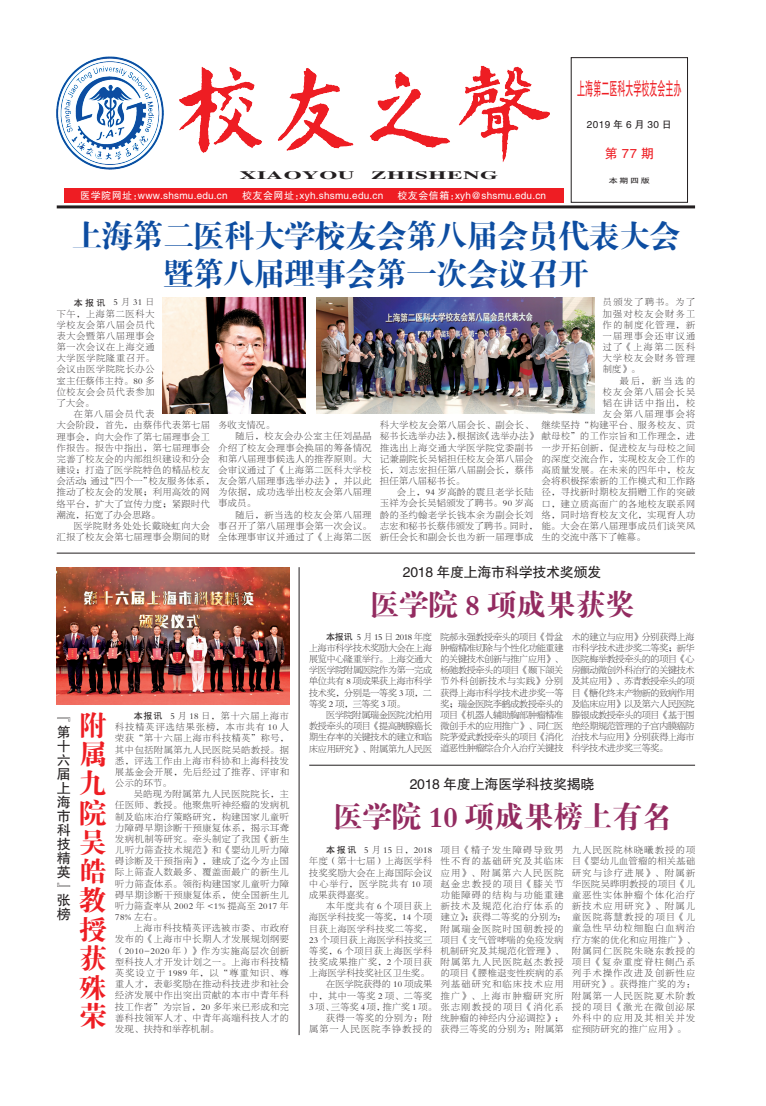
<style>
.page{position:relative;width:766px;height:1106px;background:#fff}
.page>*{position:absolute;margin:0;border:0;box-sizing:border-box;transform-origin:0 0}
.t1{font:32px/38px "FZDBSJW GB1 0";letter-spacing:-.05em;color:#0d4da1;text-align:center}
.t2{font:30px "FZDBSJW GB1 0";letter-spacing:-.02em;color:#932b60}
.t3{font:28px/29.1px "FZDBSK GBK1 0";color:#ee1d23;text-align:justify}
.t4{font:18.4px "FZHTK GBK1 0";color:#ee1d23;scale:.43 1}
.t5{font:14px/14px "FZHTK GBK1 0";letter-spacing:-.02em;color:#231f20;text-align:justify}
.t6{font:13px "FZHTK GBK1 0";color:#ee1d23}
.t7{font:11.5px "NEU HZ S92 Regular";letter-spacing:.025em;color:#231f20;scale:2 1}
.t8{font:10px "FZHTK GBK1 0";letter-spacing:.02em;color:#fff}
.t9{font:10px "FZHTK GBK1 0";letter-spacing:.29em;color:#231f20}
.t10{font:9px/11.2px "FZBSK GBK1 0";letter-spacing:.07em;color:#231f20;text-align:justify}
.t11{font:9px/11.2px "FZBSK GBK1 0";letter-spacing:.15em;color:#231f20}
.t12{font:9px/11.2px "FZBSK GBK1 0";letter-spacing:.155em;color:#231f20;text-align:right}
.t13{font:9px "FZBSK GBK1 0";letter-spacing:.05em;color:#231f20}
.t14{font:9px "FZBSK GBK1 0";letter-spacing:.09em;color:#231f20}
.t15{font:9px "FZBSK GBK1 0";letter-spacing:.035em;color:#231f20}
.t16{font:9px "FZBSK GBK1 0";letter-spacing:.16em;color:#231f20}
.t17{font:9px "FZBSK GBK1 0";letter-spacing:.03em;color:#231f20}
.t18{font:9px "FZBSK GBK1 0";letter-spacing:.135em;color:#231f20}
.t19{font:6.9px "FZHTK GBK1 0";color:#231f20;scale:1.3 1}
.s1{font-family:"FZHTK GBK1 0"}
</style>
<div class="page">
<img style="left:57px;top:57px;width:492px;height:112px">
<div style="left:65px;top:188px;width:499px;height:14px;background:#ee1d23"></div>
<hr style="left:57px;top:205px;width:637px;height:3px;background:#231f20">
<hr style="left:309px;top:765px;width:385px;height:1px;background:#231f20">
<hr style="left:299px;top:567px;width:1px;height:468px;background:#231f20">
<hr style="left:57px;top:553px;width:637px;height:1px;background:#231f20">
<img style="left:57px;top:567px;width:232px;height:137px">
<img style="left:163px;top:298px;width:142px;height:115px">
<img style="left:317px;top:298px;width:277px;height:115px">
<h3 class="t4" style="left:577px;top:79px;width:243px">上海第二医科大学校友会主办</h3>
<p class="t9" style="left:586px;top:119px;width:86px">2019年6月30日</p>
<h3 class="t6" style="left:604px;top:146px;width:51px">第77期</h3>
<p class="t19" style="left:608px;top:177px;width:33px">本期四版</p>
<h1 class="t1" style="left:71px;top:218px;width:611px">上海第二医科大学校友会第八届会员代表大会暨第八届理事会第一次会议召开</h1>
<p class="t7" style="left:240px;top:166px;width:59px">XIAOYOU</p>
<p class="t7" style="left:371px;top:166px;width:65px">ZHISHENG</p>
<p class="t8" style="left:80px;top:190px;width:149px">医学院网址：www.shsmu.edu.cn</p>
<p class="t8" style="left:242px;top:190px;width:143px">校友会网址：xyh.shsmu.edu.cn</p>
<p class="t8" style="left:397px;top:190px;width:150px">校友会信箱：xyh@shsmu.edu.cn</p>
<p class="t10" style="left:57px;top:297px;width:99px;text-indent:17px"><span class="s1">本报讯</span> 5月31日下午，上海第二医科大学校友会第八届会员代表大会暨第八届理事会第一次会议在上海交通大学医学院隆重召开。会议由医学院院长办公室主任蔡伟主持。80 多位校友会会员代表参加了大会。</p>
<p class="t18" style="left:74px;top:409px;width:82px">在第八届会员代表</p>
<p class="t10" style="left:57px;top:420px;width:155px">大会阶段，首先，由蔡伟代表第七届</p>
<p class="t10" style="left:57px;top:431px;width:155px">理事会，向大会作了第七届理事会工</p>
<p class="t10" style="left:57px;top:442px;width:155px">作报告。报告中指出，第七届理事会</p>
<p class="t10" style="left:57px;top:453px;width:155px">完善了校友会的内部组织建设和分会</p>
<p class="t10" style="left:57px;top:464px;width:155px">建设；打造了医学院特色的精品校友</p>
<p class="t10" style="left:57px;top:476px;width:316px">会活动；通过“四个一”校友服务体系，友会第八届理事选举办法》，并以此</p>
<p class="t10" style="left:57px;top:487px;width:155px">推动了校友会的发展；利用高效的网</p>
<p class="t10" style="left:57px;top:498px;width:155px">络平台，扩大了宣传力度；紧跟时代</p>
<p class="t13" style="left:57px;top:510px;width:105px">潮流，拓宽了办会思路。</p>
<p class="t10" style="left:74px;top:520px;width:138px">医学院财务处处长戴晓虹向大会</p>
<p class="t10" style="left:57px;top:531px;width:155px">汇报了校友会第七届理事会期间的财</p>
<p class="t10" style="left:218px;top:420px;width:58px">务收支情况。</p>
<p class="t14" style="left:235px;top:431px;width:138px">随后，校友会办公室主任刘晶晶</p>
<p class="t10" style="left:218px;top:442px;width:155px">介绍了校友会理事会换届的筹备情况</p>
<p class="t10" style="left:218px;top:453px;width:155px">和第八届理事候选人的推荐原则。大</p>
<p class="t10" style="left:218px;top:464px;width:155px">会审议通过了《上海第二医科大学校</p>
<p class="t10" style="left:218px;top:487px;width:155px">为依据，成功选举出校友会第八届理事成员。</p>
<p class="t10" style="left:218px;top:509px;width:155px;text-indent:17px">随后，新当选的校友会第八届理事召开了第八届理事会第一次会议。全体理事审议并通过了《上海第二医</p>
<p class="t10" style="left:602px;top:297px;width:94px">员颁发了聘书。为了加强对校友会财务工作的制度化管理，新一届理事会还审议通过了《上海第二医科大学校友会财务管理制度》。</p>
<p class="t12" style="left:541px;top:375px;width:155px">最后，新当选的<br>校友会第八届会长吴<br>韬在讲话中指出，校<br>友会第八届理事会将<br>继续坚持“构建平台、服务校友、贡</p>
<p class="t10" style="left:541px;top:442px;width:155px">一步开拓创新，促进校友与母校之间的深度交流合作，实现校友会工作的高质量发展。在未来的四年中，校友会将积极探索新的工作模式和工作路径，寻找新时期校友捐赠工作的突破口，建立质高面广的各地校友联系网络，同时培育校友文化，实现育人功</p>
<p class="t13" style="left:541px;top:532px;width:105px">生的交流中落下了帷幕。</p>
<p class="t10" style="left:380px;top:420px;width:155px">科大学校友会第八届会长、副会长、</p>
<p class="t10" style="left:380px;top:431px;width:316px">秘书长选举办法》，根据该《选举办法》献母校”的工作宗旨和工作理念，进</p>
<p class="t10" style="left:380px;top:442px;width:155px">推选出上海交通大学医学院党委副书</p>
<p class="t10" style="left:380px;top:453px;width:155px">记兼副院长吴韬担任校友会第八届会</p>
<p class="t10" style="left:380px;top:464px;width:155px">长，刘志宏担任第八届副会长，蔡伟</p>
<p class="t13" style="left:380px;top:476px;width:86px">担任第八届秘书长。</p>
<p class="t10" style="left:397px;top:487px;width:138px">会上，94 岁高龄的震旦老学长陆</p>
<p class="t13" style="left:380px;top:498px;width:155px">玉祥为会长吴韬颁发了聘书。90 岁高</p>
<p class="t10" style="left:380px;top:509px;width:155px">龄的圣约翰老学长钱本余为副会长刘</p>
<p class="t10" style="left:380px;top:520px;width:316px">志宏和秘书长蔡伟颁发了聘书。同时，能。大会在第八届理事成员们谈笑风</p>
<p class="t10" style="left:380px;top:531px;width:155px">新任会长和副会长也为新一届理事成</p>
<h3 class="t5" style="left:57px;top:711px;width:15px">『第十六届上海市科技精英』张榜</h3>
<h3 class="t3" style="left:79px;top:712px;width:29px">附属九院吴皓教授获殊荣</h3>
<p class="t10" style="left:115px;top:710px;width:175px;text-indent:18px"><span class="s1">本报讯</span> 5 月 18 日，第十六届上海市科技精英评选结果张榜，本市共有 10 人荣获“第十六届上海市科技精英”称号，其中包括附属第九人民医院吴皓教授。据悉，评选工作由上海市科协和上海科技发展基金会开展，先后经过了推荐、评审和公示的环节。</p>
<p class="t10" style="left:115px;top:788px;width:175px;text-indent:18px">吴皓现为附属第九人民医院院长，主任医师、教授。他聚焦听神经瘤的发病机制及临床治疗策略研究，构建国家儿童听力障碍早期诊断干预康复体系，揭示耳聋发病机制等研究。牵头制定了我国《新生儿听力筛查技术规范》和《婴幼儿听力障碍诊断及干预指南》，建成了迄今为止国际上筛查人数最多、覆盖面最广的新生儿听力筛查体系。领衔构建国家儿童听力障碍早期诊断干预康复体系，使全国新生儿听力筛查率从 2002 年 &lt;1% 提高至 2017 年78% 左右。</p>
<p class="t10" style="left:115px;top:922px;width:175px;text-indent:18px">上海市科技精英评选被市委、市政府发布的《上海市中长期人才发展规划纲要（2010-2020 年）》作为实施高层次创新型科技人才开发计划之一。上海市科技精英奖设立于 1989 年，以“尊重知识、尊重人才，表彰奖励在推动科技进步和社会经济发展中作出突出贡献的本市中青年科技工作者”为宗旨，20 多年来已形成和完善科技领军人才、中青年高端科技人才的发现、扶持和举荐机制。</p>
<h3 class="t5" style="left:403px;top:565px;width:200px">2018 年度上海市科学技术奖颁发</h3>
<h2 class="t2" style="left:369px;top:588px;width:267px">医学院 8 项成果获奖</h2>
<p class="t10" style="left:309px;top:631px;width:124px;text-indent:17px"><span class="s1">本报讯</span> 5 月 15 日 2018 年度上海市科学技术奖励大会在上海展览中心隆重举行。上海交通大学医学院附属医院作为第一完成单位共有 8 项成果获上海市科学技术奖，分别是一等奖 3 项，二等奖 2 项，三等奖 3 项。</p>
<p class="t10" style="left:309px;top:709px;width:124px;text-indent:17px">医学院附属瑞金医院沈柏用教授牵头的项目《提高胰腺癌长期生存率的关键技术的建立和临床应用研究》、附属第九人民医</p>
<p class="t10" style="left:440px;top:631px;width:124px">院郝永强教授牵头的项目《骨盆肿瘤精准切除与个性化功能重建的关键技术创新与推广应用》、杨驰教授牵头的项目《颞下颌关节外科创新技术与实践》分别获得上海市科学技术进步奖一等奖；瑞金医院李鹤成教授牵头的项目《机器人辅助胸部肿瘤精准微创手术的应用推广》、同仁医院茅爱武教授牵头的项目《消化道恶性肿瘤综合介入治疗关键技</p>
<p class="t10" style="left:571px;top:631px;width:124px">术的建立与应用》分别获得上海市科学技术进步奖二等奖；新华医院梅举教授牵头的的项目《心房颤动微创外科治疗的关键技术及其应用》、苏青教授牵头的项目《糖化终末产物新的致病作用及临床应用》以及第六人民医院滕银成教授牵头的项目《基于围绝经期规范管理的子宫内膜癌防治技术与应用》分别获得上海市科学技术进步奖三等奖。</p>
<h3 class="t5" style="left:409px;top:777px;width:186px">2018 年度上海医学科技奖揭晓</h3>
<h2 class="t2" style="left:333px;top:800px;width:340px">医学院 10 项成果榜上有名</h2>
<p class="t11" style="left:440px;top:844px;width:127px">项目《精子发生障碍导致男性不育的基础研究及其临床应用》、附属第六人民医院赵金忠教授的项目《膝关节功能障碍的结构与功能重建新技术及规范化治疗体系的建立》；获得二等奖的分别为：附属瑞金医院时国朝教授的项目《支气管哮喘的免疫发病机制研究及其规范化管理》、附属第九人民医院赵杰教授的项目《腰椎退变性疾病的系列基础研究和临床技术应用推广》、上海市肿瘤研究所</p>
<p class="t10" style="left:440px;top:1012px;width:124px">统肿瘤的神经内分泌调控》；获得三等奖的分别为：附属第</p>
<p class="t10" style="left:309px;top:844px;width:124px;text-indent:17px"><span class="s1">本报讯</span> 5 月 15 日，2018年度（第十七届）上海医学科技奖奖励大会在上海国际会议中心举行，医学院共有 10 项成果获得嘉奖。</p>
<p class="t10" style="left:326px;top:900px;width:107px">本年度共有 6 个项目获上</p>
<p class="t15" style="left:309px;top:912px;width:124px">海医学科技奖一等奖，14 个项</p>
<p class="t10" style="left:309px;top:923px;width:124px">目获上海医学科技奖二等奖，</p>
<p class="t15" style="left:309px;top:935px;width:124px">23 个项目获上海医学科技奖三</p>
<p class="t14" style="left:309px;top:946px;width:124px">等奖，6 个项目获上海医学科</p>
<p class="t14" style="left:309px;top:957px;width:124px">技奖成果推广奖，2 个项目获</p>
<p class="t17" style="left:309px;top:968px;width:122px">上海医学科技奖社区卫生奖。</p>
<p class="t17" style="left:326px;top:979px;width:107px">在医学院获得的 10 项成果</p>
<p class="t10" style="left:309px;top:990px;width:124px">中，其中一等奖 2 项、二等奖</p>
<p class="t16" style="left:309px;top:1002px;width:256px">3 项、三等奖 4 项，推广奖 1 项。张志刚教授的项目《消化系</p>
<p class="t10" style="left:326px;top:1012px;width:107px">获得一等奖的分别为：附</p>
<p class="t11" style="left:309px;top:1023px;width:124px">属第一人民医院李铮教授的</p>
<p class="t10" style="left:572px;top:844px;width:124px">九人民医院林晓曦教授的项目《婴幼儿血管瘤的相关基础研究与诊疗进展》、附属新华医院吴晔明教授的项目《儿童恶性实体肿瘤个体化治疗新技术应用研究》、附属儿童医院蒋慧教授的项目《儿童急性早幼粒细胞白血病治疗方案的优化和应用推广》、附属同仁医院朱晓东教授的项目《复杂重度脊柱侧凸系列手术操作改进及创新性应用研究》。获得推广奖的为：附属第一人民医院夏术阶教授的项目《激光在微创泌尿外科中的应用及其相关并发症预防研究的推广应用》。</p>
</div>
